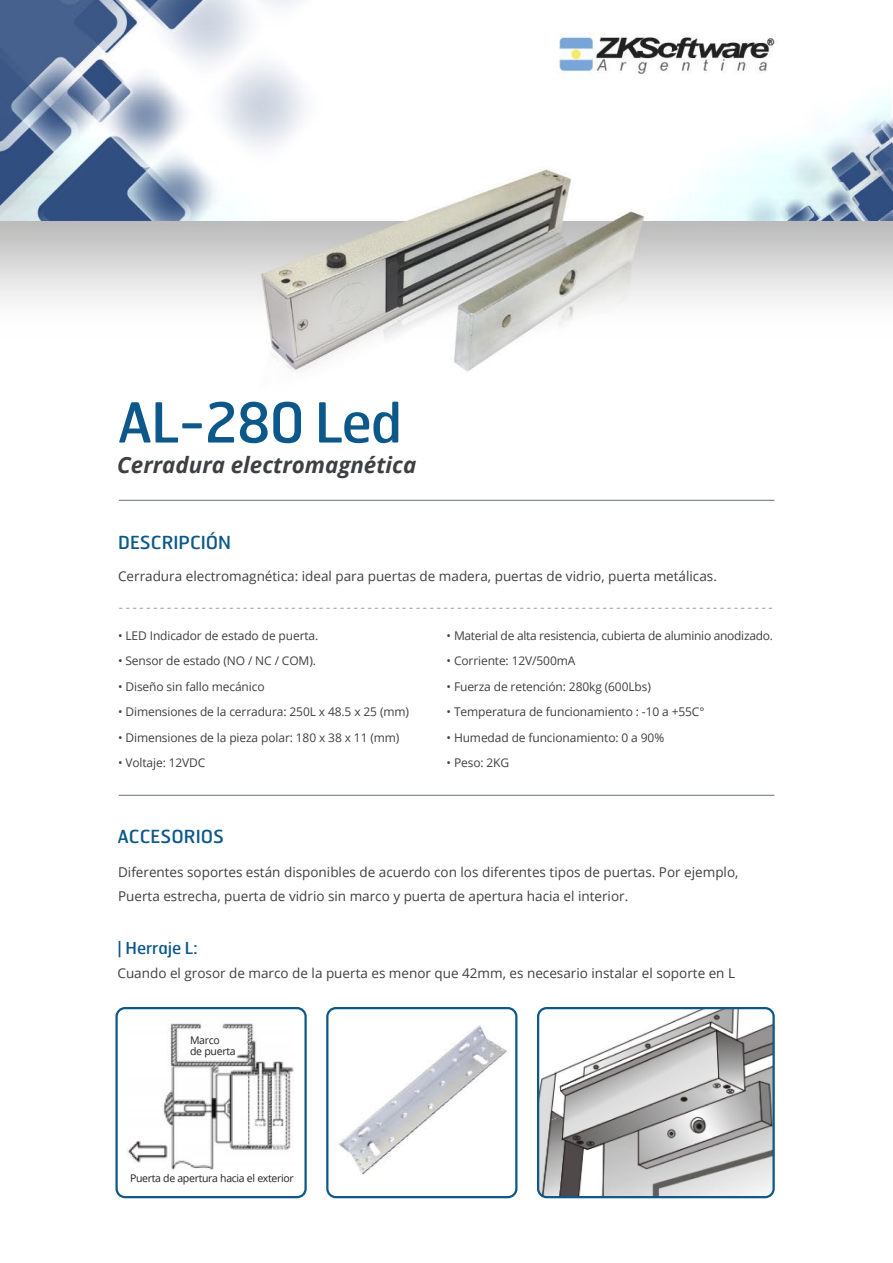
<style>
.page{position:relative;width:893px;height:1263px;background:#fff}
.page>*{position:absolute;margin:0;border:0;box-sizing:border-box;transform-origin:0 0}
.t1{font:55.05px "Hermes";letter-spacing:-.025em;color:#0d588b}
.t2{font:italic 700 22.35px "Open Sans";color:#3d4042}
.t3{font:18px "Hermes";color:#0d588b}
.t4{font:16.5px "Hermes";color:#0d588b}
.t5{font:13.5px/24px "Open Sans";color:#3f3f40}
.t6{font:italic 13.5px "Open Sans";color:#a1a3a6}
.t7{font:12px "Open Sans";letter-spacing:-.01em;color:#3f3f40}
.t8{font:10.5px/10.5px "Open Sans";letter-spacing:-.03em;color:#231f20}
</style>
<div class="page">
<img style="left:0;top:0;width:893px;height:1199px">
<img style="left:538px;top:1008px;width:236px;height:189px">
<hr style="left:119px;top:500px;width:655px;height:1px;background:#6a6e6f">
<hr style="left:119px;top:795px;width:655px;height:1px;background:#6a6e6f">
<div style="left:326px;top:1007px;width:191px;height:191px;border:2px solid #0d588b;border-radius:9px"></div>
<div style="left:115px;top:1007px;width:192px;height:191px;border:2px solid #0d588b;border-radius:9px"></div>
<div style="left:537px;top:1007px;width:238px;height:191px;border:2px solid #0d588b;border-radius:9px"></div>
<h1 class="t1" style="left:117px;top:387px;width:286px">AL-280 Led</h1>
<h2 class="t2" style="left:117px;top:449px;width:300px">Cerradura electromagnética</h2>
<h3 class="t3" style="left:118px;top:531px;width:115px">DESCRIPCIÓN</h3>
<p class="t5" style="left:118px;top:564px;width:600px">Cerradura electromagnética: ideal para puertas de madera, puertas de vidrio, puerta metálicas.</p>
<p class="t6" style="left:119px;top:598px;width:655px">-----------------------------------------------------------------------------------------------</p>
<p class="t7" style="left:118px;top:627px;width:202px">• LED Indicador de estado de puerta.</p>
<p class="t7" style="left:118px;top:652px;width:199px">• Sensor de estado (NO / NC / COM).</p>
<p class="t7" style="left:118px;top:678px;width:148px">• Diseño sin fallo mecánico</p>
<p class="t7" style="left:118px;top:703px;width:292px">• Dimensiones de la cerradura: 250L x 48.5 x 25 (mm)</p>
<p class="t7" style="left:118px;top:729px;width:283px">• Dimensiones de la pieza polar: 180 x 38 x 11 (mm)</p>
<p class="t7" style="left:118px;top:754px;width:89px">• Voltaje: 12VDC</p>
<h3 class="t3" style="left:117px;top:825px;width:108px">ACCESORIOS</h3>
<p class="t7" style="left:447px;top:627px;width:328px">• Material de alta resistencia, cubierta de aluminio anodizado.</p>
<p class="t7" style="left:447px;top:652px;width:130px">• Corriente: 12V/500mA</p>
<p class="t7" style="left:447px;top:678px;width:206px">• Fuerza de retención: 280kg (600Lbs)</p>
<p class="t7" style="left:447px;top:703px;width:259px">• Temperatura de funcionamiento : -10 a +55C°</p>
<p class="t7" style="left:447px;top:729px;width:219px">• Humedad de funcionamiento: 0 a 90%</p>
<p class="t7" style="left:447px;top:754px;width:64px">• Peso: 2KG</p>
<p class="t5" style="left:118px;top:859px;width:622px">Diferentes soportes están disponibles de acuerdo con los diferentes tipos de puertas. Por ejemplo,<br>Puerta estrecha, puerta de vidrio sin marco y puerta de apertura hacia el interior.</p>
<h3 class="t4" style="left:117px;top:937px;width:81px">| Herraje L:</h3>
<p class="t5" style="left:117px;top:961px;width:619px">Cuando el grosor de marco de la puerta es menor que 42mm, es necesario instalar el soporte en L</p>
<p class="t8" style="left:190px;top:1035px;width:47px">Marco<br>de puerta</p>
<p class="t8" style="left:130px;top:1172px;width:165px">Puerta de apertura hacia el exterior</p>
</div>
